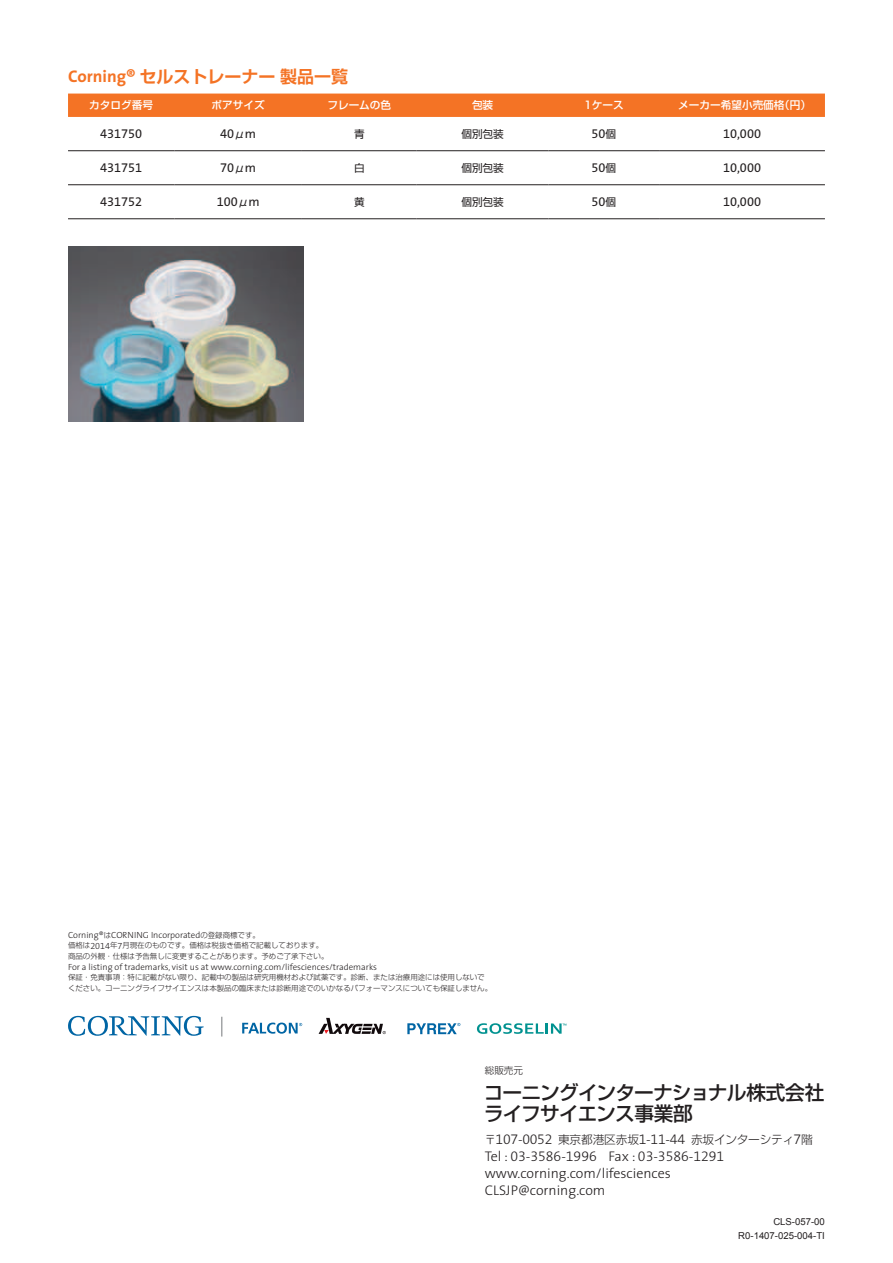
<style>
.page{position:relative;width:893px;height:1263px;background:#fff}
.page>*{position:absolute;margin:0;border:0;box-sizing:border-box;transform-origin:0 0}
.t1{font:500 19.65px/21.3px "Shin Go Pro";letter-spacing:-.035em;color:#231f20}
.t2{font:700 16.95px "Shin Go Pro De";color:#f47325}
.t3{font:14.1px "The Sans Light Expert";color:#231f20}
.t4{font:300 14.1px/17px "The Sans";color:#231f20}
.t5{font:12.75px "The Sans Expert";color:#231f20}
.t6{font:300 11.7px "Shin Go Pro";letter-spacing:-.015em;color:#231f20}
.t7{font:500 10.65px "Shin Go Pro";color:#fff}
.t8{font:10.65px "Shin Go Pro";color:#231f20}
.t9{font:9.6px/13.8px "Arial";color:#231f20;text-align:right}
.t10{font:300 9.6px "Shin Go Pro";color:#231f20}
.t11{font:300 9px "The Sans";color:#231f20}
.t12{font:9px "The Sans Light Expert";color:#231f20}
.t13{font:300 7.5px/10.6px "Shin Go Pro";color:#231f20}
.s1{font-family:"The Sans"}
.s2{font-family:"The Sans";font-size:12.75px}
.s3{font-family:"Shin Go Pro";font-size:7.5px}
.s4{font-family:"The Sans Light Expert";font-weight:400;font-size:14.1px}
.s5{font-family:"The Sans";font-weight:300}
</style>
<div class="page">
<div style="left:68px;top:94px;width:757px;height:23px;background:#f47325"></div>
<hr style="left:68px;top:150px;width:106px;height:1px;background:#231f20">
<hr style="left:174px;top:150px;width:128px;height:1px;background:#231f20">
<hr style="left:302px;top:150px;width:115px;height:1px;background:#231f20">
<hr style="left:417px;top:150px;width:132px;height:1px;background:#231f20">
<hr style="left:549px;top:150px;width:110px;height:1px;background:#231f20">
<hr style="left:659px;top:150px;width:166px;height:1px;background:#231f20">
<hr style="left:68px;top:184px;width:106px;height:1px;background:#231f20">
<hr style="left:174px;top:184px;width:128px;height:1px;background:#231f20">
<hr style="left:302px;top:184px;width:115px;height:1px;background:#231f20">
<hr style="left:417px;top:184px;width:132px;height:1px;background:#231f20">
<hr style="left:549px;top:184px;width:110px;height:1px;background:#231f20">
<hr style="left:659px;top:184px;width:166px;height:1px;background:#231f20">
<hr style="left:68px;top:218px;width:106px;height:1px;background:#231f20">
<hr style="left:174px;top:218px;width:128px;height:1px;background:#231f20">
<hr style="left:302px;top:218px;width:115px;height:1px;background:#231f20">
<hr style="left:417px;top:218px;width:132px;height:1px;background:#231f20">
<hr style="left:549px;top:218px;width:110px;height:1px;background:#231f20">
<hr style="left:659px;top:218px;width:166px;height:1px;background:#231f20">
<img style="left:68px;top:247px;width:236px;height:174px">
<svg style="left:68px;top:1016px;width:136px;height:20px"></svg>
<svg style="left:477px;top:1023px;width:89px;height:11px"></svg>
<svg style="left:407px;top:1023px;width:53px;height:11px"></svg>
<svg style="left:319px;top:1018px;width:67px;height:16px"></svg>
<svg style="left:242px;top:1022px;width:60px;height:12px"></svg>
<svg style="left:221px;top:1017px;width:1px;height:19px"></svg>
<h2 class="t2" style="left:68px;top:63px;width:281px"><span class="s1">Corning®</span> セルストレーナー製品一覧</h2>
<h3 class="t7" style="left:89px;top:96px;width:65px">カタログ番号</h3>
<h3 class="t7" style="left:212px;top:96px;width:55px">ポアサイズ</h3>
<h3 class="t7" style="left:327px;top:96px;width:65px">フレームの色</h3>
<h3 class="t7" style="left:472px;top:96px;width:23px">包装</h3>
<h3 class="t7" style="left:584px;top:96px;width:41px">1ケース</h3>
<h3 class="t7" style="left:779px;top:96px;width:33px">（円(</h3>
<h3 class="t7" style="left:678px;top:96px;width:108px">メーカー希望小売価格</h3>
<h3 class="t5" style="left:100px;top:126px;width:44px">431750</h3>
<h3 class="t5" style="left:220px;top:126px;width:16px">40</h3>
<h3 class="t8" style="left:234px;top:125px;width:23px">μ<span class="s2">m</span></h3>
<h3 class="t8" style="left:354px;top:125px;width:12px">青</h3>
<h3 class="t8" style="left:461px;top:125px;width:44px">個別包装</h3>
<h3 class="t8" style="left:605px;top:125px;width:12px">個</h3>
<h3 class="t5" style="left:591px;top:126px;width:16px">50</h3>
<h3 class="t5" style="left:723px;top:126px;width:39px">10<span class="s1">,</span>000</h3>
<h3 class="t5" style="left:100px;top:160px;width:44px">431751</h3>
<h3 class="t5" style="left:220px;top:160px;width:16px">70</h3>
<h3 class="t8" style="left:234px;top:159px;width:23px">μ<span class="s2">m</span></h3>
<h3 class="t8" style="left:354px;top:159px;width:12px">白</h3>
<h3 class="t8" style="left:461px;top:159px;width:44px">個別包装</h3>
<h3 class="t8" style="left:605px;top:159px;width:12px">個</h3>
<h3 class="t5" style="left:591px;top:160px;width:16px">50</h3>
<h3 class="t5" style="left:723px;top:160px;width:39px">10<span class="s1">,</span>000</h3>
<h3 class="t5" style="left:100px;top:194px;width:44px">431752</h3>
<h3 class="t5" style="left:217px;top:194px;width:23px">100</h3>
<h3 class="t8" style="left:238px;top:193px;width:23px">μ<span class="s2">m</span></h3>
<h3 class="t8" style="left:354px;top:193px;width:12px">黄</h3>
<h3 class="t8" style="left:461px;top:193px;width:44px">個別包装</h3>
<h3 class="t8" style="left:605px;top:193px;width:12px">個</h3>
<h3 class="t5" style="left:591px;top:194px;width:16px">50</h3>
<h3 class="t5" style="left:723px;top:194px;width:39px">10<span class="s1">,</span>000</h3>
<p class="t11" style="left:68px;top:929px;width:186px">Corning®<span class="s3">は</span>CORNING Incorporated<span class="s3">の登録商標です</span></p>
<p class="t13" style="left:122px;top:939px;width:202px">月現在のものです。価格は税抜き価格で記載しております。</p>
<p class="t13" style="left:252px;top:929px;width:9px">。</p>
<p class="t13" style="left:110px;top:939px;width:9px">年</p>
<p class="t13" style="left:68px;top:939px;width:262px">価格は<br>商品の外観・仕様は予告無しに変更することがあります。予めご了承下さい。</p>
<p class="t11" style="left:68px;top:961px;width:310px">For a listing of trademarks, visit us at www.corning.com/lifesciences/trademarks</p>
<p class="t13" style="left:68px;top:971px;width:426px">保証・免責事項：特に記載がない限り、記載中の製品は研究用機材および試薬です。診断、または治療用途には使用しないでください。コーニングライフサイエンスは本製品の臨床または診断用途でのいかなるパフォーマンスについても保証しません。</p>
<p class="t12" style="left:90px;top:940px;width:21px">2014</p>
<p class="t12" style="left:117px;top:940px;width:6px">7</p>
<p class="t10" style="left:485px;top:1062px;width:40px">総販売元</p>
<h1 class="t1" style="left:484px;top:1079px;width:342px">コーニングインターナショナル株式会社ライフサイエンス事業部</h1>
<h3 class="t6" style="left:691px;top:1129px;width:123px">赤坂インターシティ階<span class="s4">7</span></h3>
<h3 class="t6" style="left:558px;top:1129px;width:82px">東京都港区赤坂</h3>
<h3 class="t3" style="left:496px;top:1130px;width:58px">107<span class="s5">-</span>0052</h3>
<h3 class="t6" style="left:484px;top:1129px;width:13px">〒</h3>
<h3 class="t3" style="left:639px;top:1130px;width:48px">1<span class="s5">-</span>11<span class="s5">-</span>44</h3>
<h3 class="t3" style="left:485px;top:1147px;width:114px"><span class="s5">Tel :</span> 03<span class="s5">-</span>3586<span class="s5">-</span>1996</h3>
<h3 class="t4" style="left:485px;top:1165px;width:188px">www.corning.com/lifesciences<br>CLSJP@corning.com</h3>
<h3 class="t3" style="left:608px;top:1147px;width:117px"><span class="s5">Fax :</span> 03<span class="s5">-</span>3586<span class="s5">-</span>1291</h3>
<p class="t9" style="left:738px;top:1215px;width:88px">CLS-057-00<br>R0-1407-025-004-TI</p>
</div>
